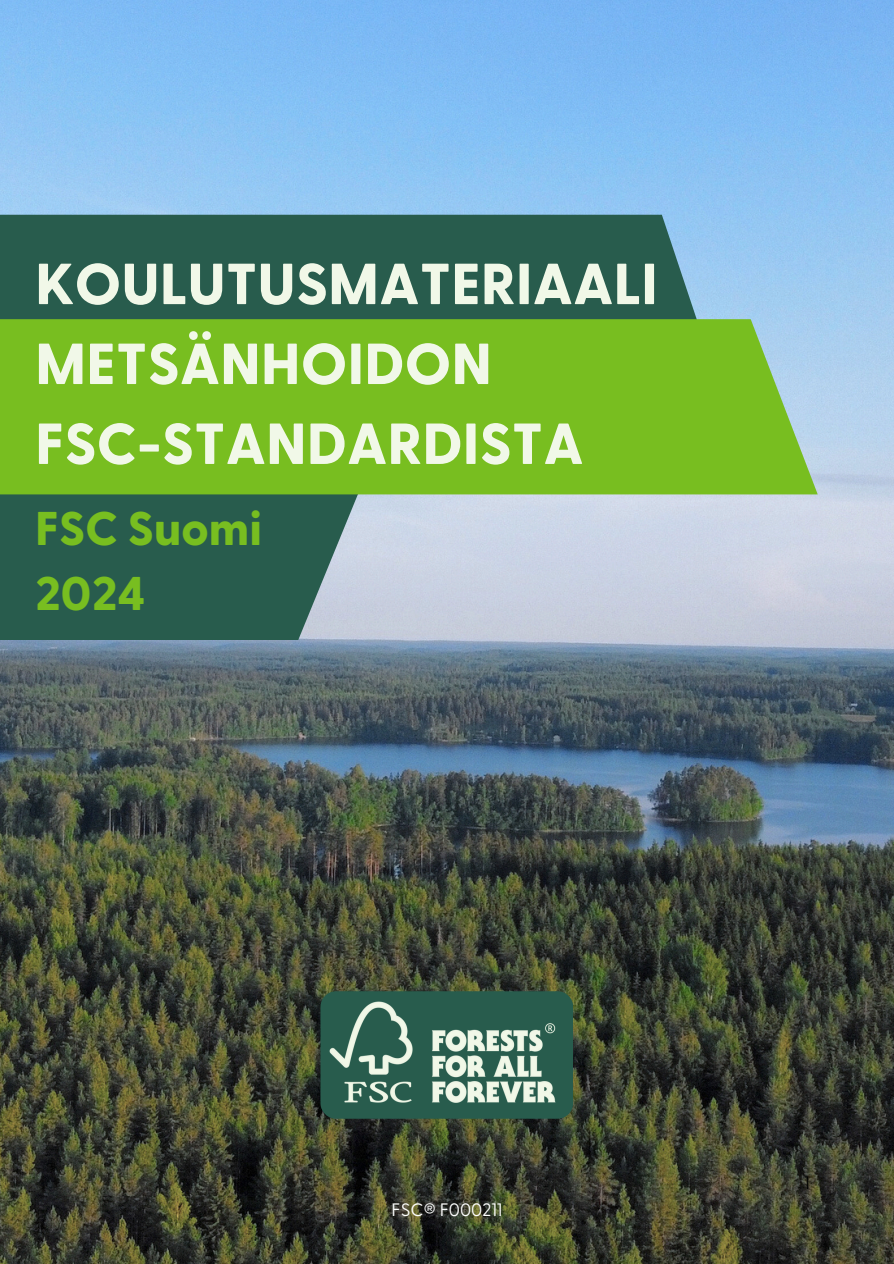
<style>
.page{position:relative;width:894px;height:1264px;background:#fff}
.page>*{position:absolute;margin:0;border:0;box-sizing:border-box;transform-origin:0 0}
.t1{font:800 57.75px/79.8px "Greycliff CF";color:#f1f8e8}
.t2{font:800 47.25px/65.2px "Greycliff CF";color:#78be20}
.t3{font:18px "Greycliff CF";color:#fff}
.t4{font:18px "Greycliff CF";color:#000}
</style>
<div class="page">
<img style="left:0;top:0;width:893px;height:1263px">
<div style="left:320px;top:991px;width:253px;height:127px;background:#285c4d;border-radius:16px"></div>
<img style="left:329px;top:1001px;width:227px;height:101px">
<svg style="left:0;top:494px;width:365px;height:146px;background:#38685b"></svg>
<div style="left:0;top:215px;width:728px;height:104px;background:#285c4d"></div>
<div style="left:0;top:319px;width:817px;height:175px;background:#78be20"></div>
<h1 class="t1" style="left:35px;top:246px;width:624px">KOULUTUSMATERIAALI<br>METSÄNHOIDON<br>FSC-STANDARDISTA</h1>
<h2 class="t2" style="left:35px;top:497px;width:228px">FSC Suomi<br>2024</h2>
<p class="t3" style="left:391px;top:1201px;width:112px">FSC® F000211</p>
<p class="t4" style="left:804px;top:1174px;width:7px">1</p>
</div>
